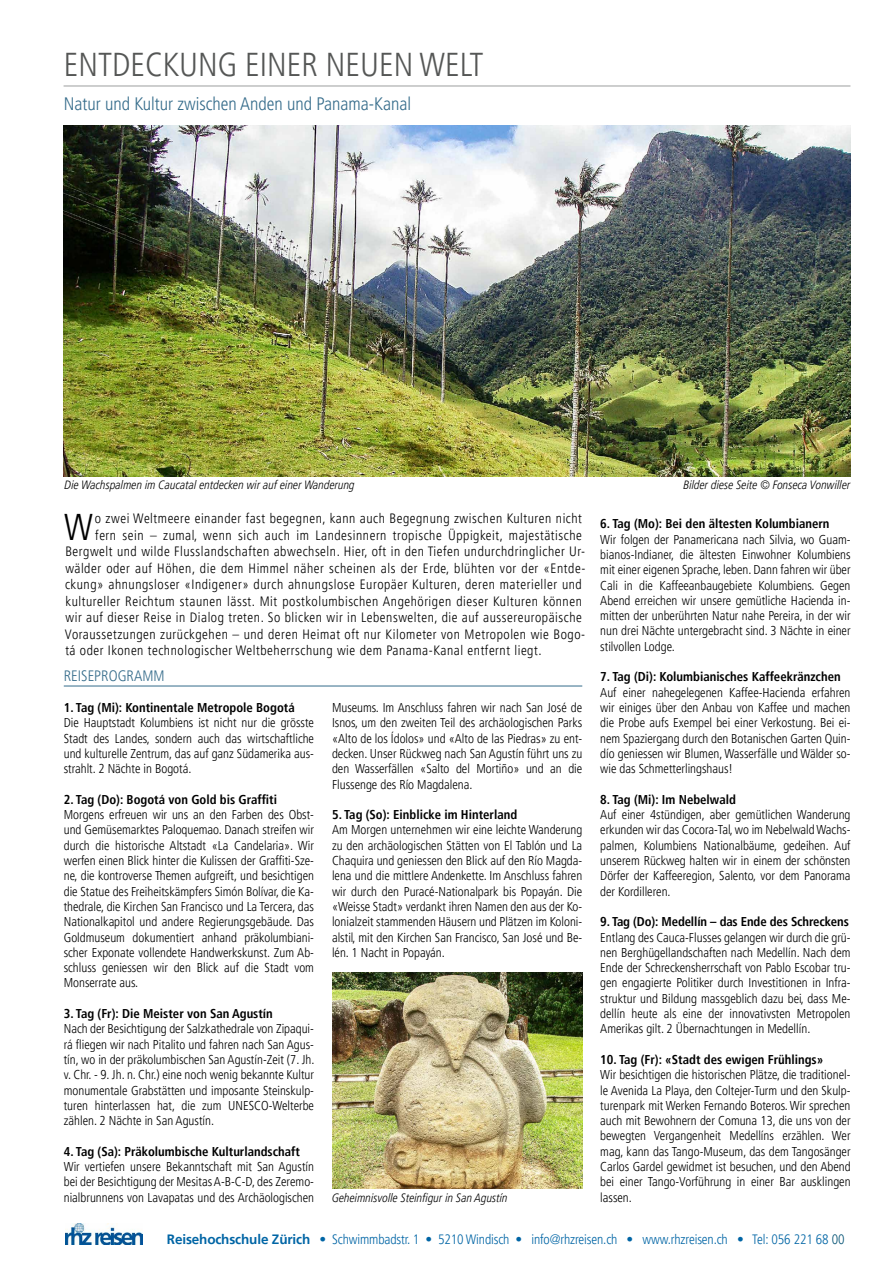
<style>
.page{position:relative;width:893px;height:1263px;background:#fff}
.page>*{position:absolute;margin:0;border:0;box-sizing:border-box;transform-origin:0 0}
.t1{font:300 condensed 37.2px "Frutiger LT Pro";color:#000}
.t2{font:300 condensed 33px "Frutiger LT Pro";color:#555756}
.t3{font:300 condensed 18px "Frutiger LT Pro";color:#346b8a}
.t4{font:300 condensed 15px "Frutiger LT Pro";color:#346b8a}
.t5{font:300 condensed 13.5px "Frutiger LT Pro";letter-spacing:.04em;color:#000}
.t6{font:300 condensed 13.5px "Frutiger LT Pro";letter-spacing:-.01em;color:#0065a5}
.t7{font:300 condensed 12.75px/15.3px "Frutiger LT Pro";color:#000;text-align:justify}
.t8{font:700 condensed 12.75px "Frutiger LT Pro";color:#000}
.t9{font:italic 300 condensed 12px "Frutiger LT Pro";color:#000}
.s1{font-weight:700;font-stretch:normal}
.s2{color:#005072}
</style>
<div class="page">
<img style="left:66px;top:1224px;width:77px;height:21px">
<hr style="left:64px;top:686px;width:518px;height:1px;background:#346b8a">
<img style="left:332px;top:972px;width:250px;height:217px">
<img style="left:64px;top:125px;width:786px;height:351px">
<hr style="left:64px;top:86px;width:786px;height:1px;background:#9d9e9e">
<h2 class="t2" style="left:64px;top:45px;width:421px">ENTDECKUNG EINER NEUEN WELT</h2>
<h3 class="t3" style="left:64px;top:94px;width:349px">Natur und Kultur zwischen Anden und Panama-Kanal</h3>
<p class="t9" style="left:65px;top:478px;width:292px">Die Wachspalmen im Caucatal entdecken wir auf einer Wanderung</p>
<p class="t9" style="left:683px;top:478px;width:169px">Bilder diese Seite © Fonseca Vonwiller</p>
<h1 class="t1" style="left:64px;top:506px;width:30px">W</h1>
<p class="t5" style="left:95px;top:511px;width:489px">o zwei Weltmeere einander fast begegnen, kann auch Begegnung zwischen Kulturen nicht</p>
<p class="t8" style="left:600px;top:516px;width:231px">6. Tag (Mo): Bei den ältesten Kolumbianern</p>
<p class="t7" style="left:600px;top:532px;width:252px">Wir folgen der Panamericana nach Silvia, wo Guam&shy;bianos-Indianer, die ältesten Einwohner Kolumbiens mit einer eigenen Sprache, leben. Dann fahren wir über Cali in die Kaffeeanbaugebiete Kolumbiens. Gegen Abend erreichen wir unsere gemütliche Hacienda in&shy;mitten der unberührten Natur nahe Pereira, in der wir nun drei Nächte untergebracht sind. 3 Nächte in einer stilvollen Lodge.</p>
<p class="t8" style="left:600px;top:669px;width:242px">7. Tag (Di): Kolumbianisches Kaffeekränzchen</p>
<p class="t7" style="left:600px;top:685px;width:252px">Auf einer nahegelegenen Kaffee-Hacienda erfahren wir einiges über den Anbau von Kaffee und machen die Probe aufs Exempel bei einer Verkostung. Bei ei&shy;nem Spaziergang durch den Botanischen Garten Quin&shy;dío geniessen wir Blumen, Wasserfälle und Wälder so&shy;wie das Schmetterlingshaus!</p>
<p class="t8" style="left:600px;top:792px;width:137px">8. Tag (Mi): Im Nebelwald</p>
<p class="t7" style="left:600px;top:807px;width:252px">Auf einer 4stündigen, aber gemütlichen Wanderung erkunden wir das Cocora-Tal, wo im Nebelwald Wachs&shy;palmen, Kolumbiens Nationalbäume, gedeihen. Auf unserem Rückweg halten wir in einem der schönsten Dörfer der Kaffeeregion, Salento, vor dem Panorama der Kordilleren.</p>
<p class="t8" style="left:600px;top:914px;width:250px">9. Tag (Do): Medellín – das Ende des Schreckens</p>
<p class="t7" style="left:600px;top:929px;width:252px">Entlang des Cauca-Flusses gelangen wir durch die grü&shy;nen Berghügellandschaften nach Medellín. Nach dem Ende der Schreckensherrschaft von Pablo Escobar tru&shy;gen engagierte Politiker durch Investitionen in Infra&shy;struktur und Bildung massgeblich dazu bei, dass Me&shy;dellín heute als eine der innovativsten Metropolen Amerikas gilt. 2 Übernachtungen in Medellín.</p>
<p class="t8" style="left:600px;top:1052px;width:225px">10. Tag (Fr): «Stadt des ewigen Frühlings»</p>
<p class="t7" style="left:600px;top:1067px;width:252px">Wir besichtigen die historischen Plätze, die traditionel&shy;le Avenida La Playa, den Coltejer-Turm und den Skulp&shy;turenpark mit Werken Fernando Boteros. Wir sprechen auch mit Bewohnern der Comuna 13, die uns von der bewegten Vergangenheit Medellíns erzählen. Wer mag, kann das Tango-Museum, das dem Tangosänger Carlos Gardel gewidmet ist besuchen, und den Abend bei einer Tango-Vorführung in einer Bar ausklingen lassen.</p>
<p class="t5" style="left:95px;top:527px;width:488px">fern sein – zumal, wenn sich auch im Landesinnern tropische Üppigkeit, majestätische</p>
<p class="t5" style="left:65px;top:544px;width:521px">Bergwelt und wilde Flusslandschaften abwechseln. Hier, oft in den Tiefen undurchdringlicher Ur-</p>
<p class="t5" style="left:65px;top:560px;width:521px">wälder oder auf Höhen, die dem Himmel näher scheinen als der Erde, blühten vor der «Entde-</p>
<p class="t5" style="left:65px;top:577px;width:518px">ckung» ahnungsloser «Indigener» durch ahnungslose Europäer Kulturen, deren materieller und</p>
<p class="t5" style="left:65px;top:593px;width:518px">kultureller Reichtum staunen lässt. Mit postkolumbischen Angehörigen dieser Kulturen können</p>
<p class="t5" style="left:65px;top:610px;width:518px">wir auf dieser Reise in Dialog treten. So blicken wir in Lebenswelten, die auf aussereuropäische</p>
<p class="t5" style="left:65px;top:626px;width:522px">Voraussetzungen zurückgehen – und deren Heimat oft nur Kilometer von Metropolen wie Bogo-</p>
<p class="t5" style="left:65px;top:643px;width:478px">tá oder Ikonen technologischer Weltbeherrschung wie dem Panama-Kanal entfernt liegt.</p>
<p class="t4" style="left:64px;top:668px;width:102px">REISEPROGRAMM</p>
<p class="t8" style="left:64px;top:700px;width:232px">1. Tag (Mi): Kontinentale Metropole Bogotá</p>
<p class="t7" style="left:64px;top:715px;width:252px">Die Hauptstadt Kolumbiens ist nicht nur die grösste Stadt des Landes, sondern auch das wirtschaftliche und kulturelle Zentrum, das auf ganz Südamerika aus&shy;strahlt. 2 Nächte in Bogotá.</p>
<p class="t8" style="left:64px;top:792px;width:215px">2. Tag (Do): Bogotá von Gold bis Graffiti</p>
<p class="t7" style="left:64px;top:807px;width:252px">Morgens erfreuen wir uns an den Farben des Obst&shy;und Gemüsemarktes Paloquemao. Danach streifen wir durch die historische Altstadt «La Candelaria». Wir werfen einen Blick hinter die Kulissen der Graffiti-Sze&shy;ne, die kontroverse Themen aufgreift, und besichtigen die Statue des Freiheitskämpfers Simón Bolívar, die Ka&shy;thedrale, die Kirchen San Francisco und La Tercera, das Nationalkapitol und andere Regierungsgebäude. Das Goldmuseum dokumentiert anhand präkolumbiani&shy;scher Exponate vollendete Handwerkskunst. Zum Ab&shy;schluss geniessen wir den Blick auf die Stadt vom Monserrate aus.</p>
<p class="t8" style="left:64px;top:1006px;width:211px">3. Tag (Fr): Die Meister von San Agustín</p>
<p class="t7" style="left:64px;top:1021px;width:252px">Nach der Besichtigung der Salzkathedrale von Zipaqui&shy;rá fliegen wir nach Pitalito und fahren nach San Agus&shy;tín, wo in der präkolumbischen San Agustín-Zeit (7. Jh. v. Chr. - 9. Jh. n. Chr.) eine noch wenig bekannte Kultur monumentale Grabstätten und imposante Steinskulp&shy;turen hinterlassen hat, die zum UNESCO-Welterbe zählen. 2 Nächte in San Agustín.</p>
<p class="t8" style="left:64px;top:1144px;width:238px">4. Tag (Sa): Präkolumbische Kulturlandschaft</p>
<p class="t7" style="left:64px;top:1159px;width:252px">Wir vertiefen unsere Bekanntschaft mit San Agustín bei der Besichtigung der Mesitas A-B-C-D, des Zeremo&shy;nialbrunnens von Lavapatas und des Archäologischen</p>
<p class="t7" style="left:332px;top:700px;width:252px">Museums. Im Anschluss fahren wir nach San José de Isnos, um den zweiten Teil des archäologischen Parks «Alto de los Ídolos» und «Alto de las Piedras» zu ent&shy;decken. Unser Rückweg nach San Agustín führt uns zu den Wasserfällen «Salto del Mortiño» und an die Flussenge des Río Magdalena.</p>
<p class="t8" style="left:332px;top:807px;width:187px">5. Tag (So): Einblicke im Hinterland</p>
<p class="t7" style="left:332px;top:822px;width:252px">Am Morgen unternehmen wir eine leichte Wanderung zu den archäologischen Stätten von El Tablón und La Chaquira und geniessen den Blick auf den Río Magda&shy;lena und die mittlere Andenkette. Im Anschluss fahren wir durch den Puracé-Nationalpark bis Popayán. Die «Weisse Stadt» verdankt ihren Namen den aus der Ko&shy;lonialzeit stammenden Häusern und Plätzen im Koloni&shy;alstil, mit den Kirchen San Francisco, San José und Be&shy;lén. 1 Nacht in Popayán.</p>
<p class="t9" style="left:332px;top:1191px;width:177px">Geheimnisvolle Steinfigur in San Agustín</p>
<p class="t6" style="left:167px;top:1231px;width:679px"><span class="s1">Reisehochschule Zürich</span> • Schwimmbadstr. 1 • 5210 Windisch • info@rhzreisen.ch • www.rhzreisen.ch • Tel: 056 221 68 <span class="s2">00</span></p>
</div>
